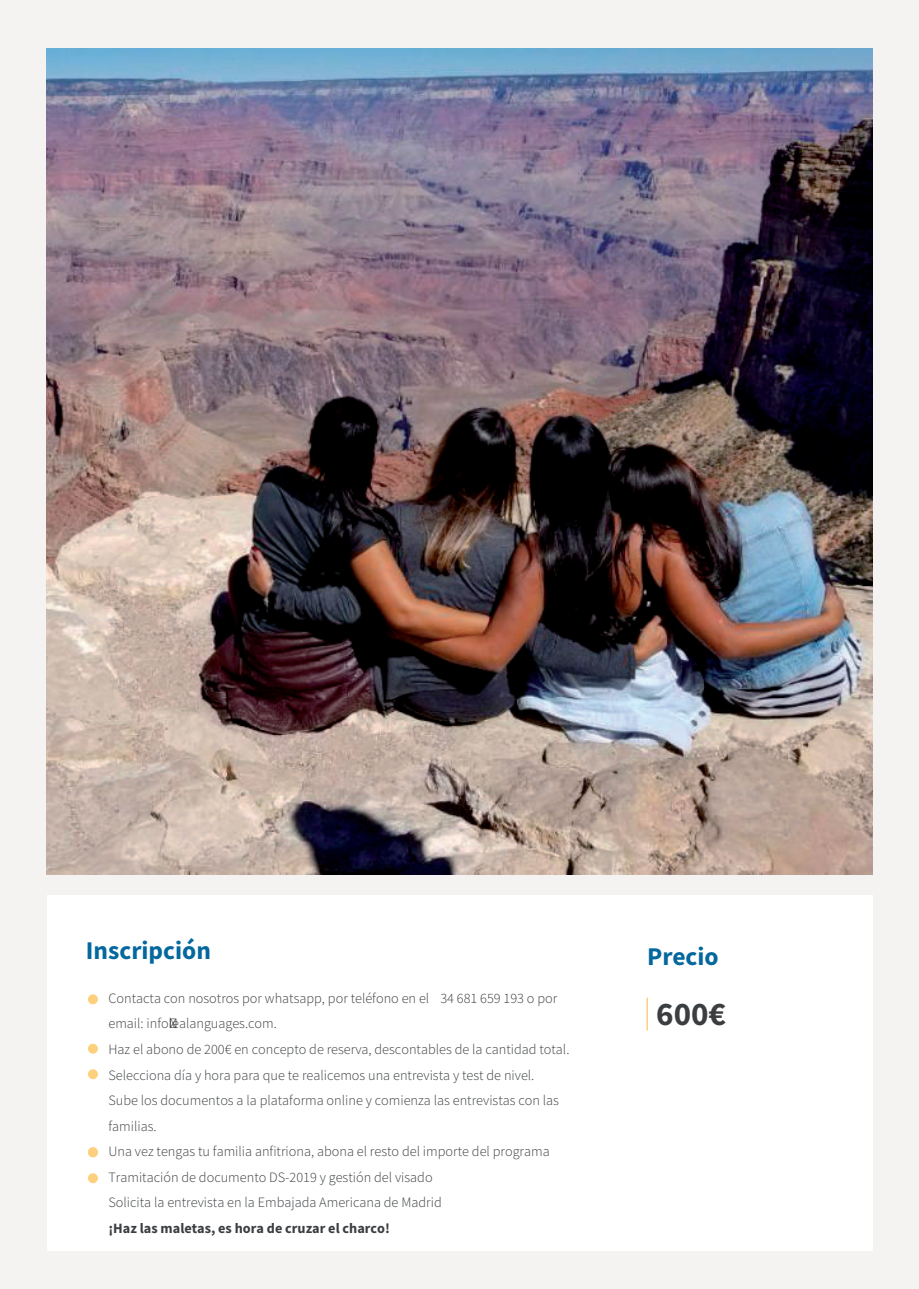
<style>
.page{position:relative;width:919px;height:1289px;background:#fff}
.page>*{position:absolute;margin:0;border:0;box-sizing:border-box;transform-origin:0 0}
.t1{font:700 33px "Source Sans Pro";color:#3b3e40}
.t2{font:700 25.5px "Source Sans Pro";color:#04689e}
.t3{font:300 14.25px/25.7px "Source Sans Pro";color:#3b3e40}
.t4{font:700 14.25px "Source Sans Pro";color:#3b3e40}
</style>
<div class="page">
<div style="left:0;top:0;width:918px;height:1288px;background:#f4f3f2"></div>
<div style="left:47px;top:894px;width:825px;height:356px;background:#fff"></div>
<hr style="left:646px;top:997px;width:2px;height:33px;background:#fecf7c">
<img style="left:47px;top:49px;width:825px;height:825px">
<div style="left:88px;top:994px;width:10px;height:10px;background:#fecf7c;border-radius:50%"></div>
<div style="left:88px;top:1069px;width:10px;height:10px;background:#fecf7c;border-radius:50%"></div>
<div style="left:88px;top:1043px;width:10px;height:10px;background:#fecf7c;border-radius:50%"></div>
<div style="left:88px;top:1173px;width:10px;height:10px;background:#fecf7c;border-radius:50%"></div>
<div style="left:88px;top:1147px;width:10px;height:10px;background:#fecf7c;border-radius:50%"></div>
<h2 class="t2" style="left:86px;top:933px;width:126px">Inscripción</h2>
<h2 class="t2" style="left:647px;top:939px;width:73px">Precio</h2>
<p class="t3" style="left:108px;top:985px;width:462px">Contacta con nosotros por whatsapp, por teléfono en el 34 681 659 193 o por email: info!lealanguages.com.<br>Haz el abono de 200€ en concepto de reserva, descontables de la cantidad total.<br>Selecciona día y hora para que te realicemos una entrevista y test de nivel.<br>Sube los documentos a la plataforma online y comienza las entrevistas con las familias.<br>Una vez tengas tu familia anfitriona, abona el resto del importe del programa Tramitación de documento DS-2019 y gestión del visado<br>Solicita la entrevista en la Embajada Americana de Madrid</p>
<p class="t4" style="left:108px;top:1218px;width:283px">¡Haz las maletas, es hora de cruzar el charco!</p>
<h1 class="t1" style="left:656px;top:992px;width:71px">600€</h1>
</div>
